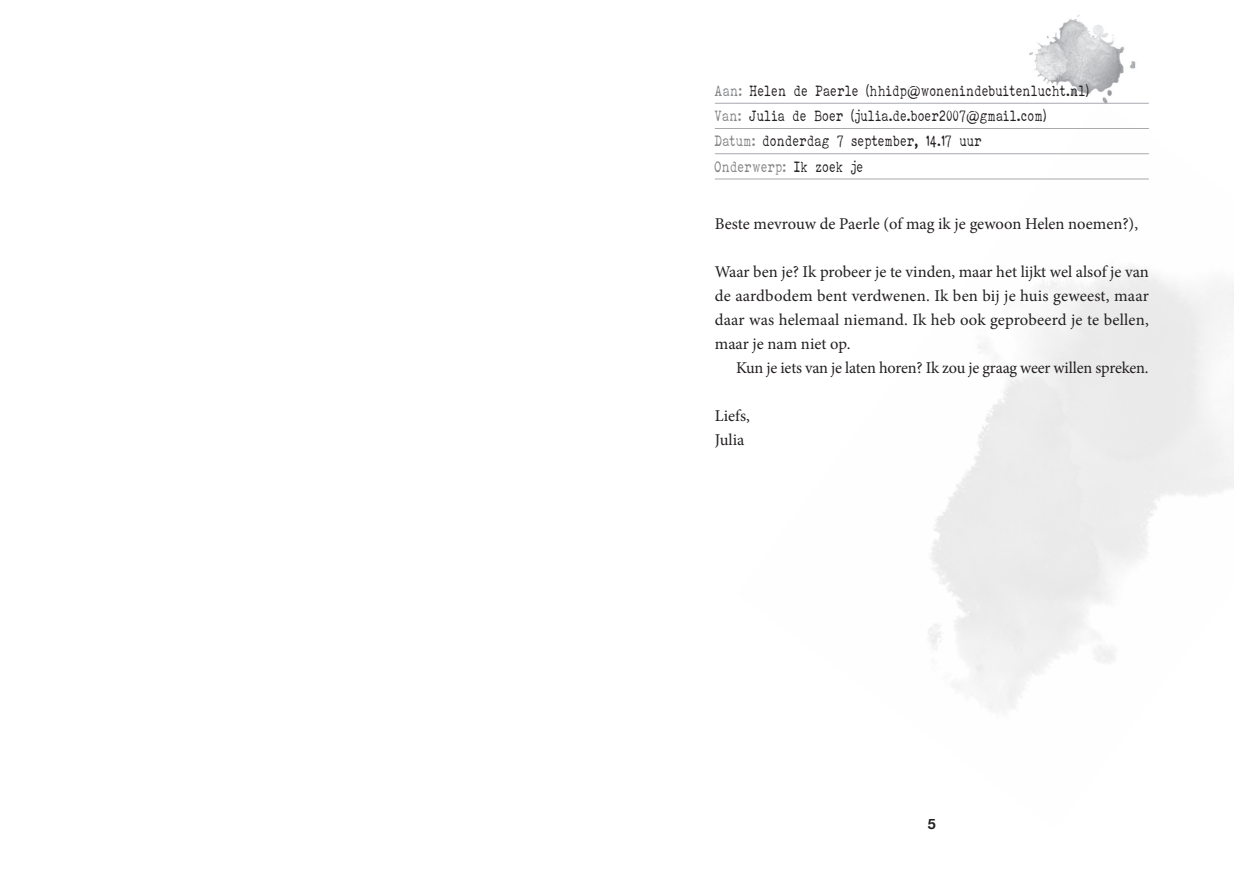
<style>
.page{position:relative;width:1234px;height:893px;background:#fff}
.page>*{position:absolute;margin:0;border:0;box-sizing:border-box;transform-origin:0 0}
.t1{font:16.5px/24px "Minion Pro";letter-spacing:-.005em;color:#231f20;text-align:justify}
.t2{font:15px/25.2px "ELEGANTTYPEWRITER";color:#231f20}
.t3{font:700 14.25px "Helvetica Neue";color:#231f20}
.s1{color:#808285}
</style>
<div class="page">
<img style="left:715px;top:15px;width:421px;height:88px">
<hr style="left:714px;top:103px;width:434px;height:1px;background:#a8a9ad">
<hr style="left:714px;top:128px;width:434px;height:1px;background:#a8a9ad">
<hr style="left:714px;top:153px;width:434px;height:1px;background:#a8a9ad">
<hr style="left:714px;top:179px;width:434px;height:1px;background:#a8a9ad">
<p class="t2" style="left:714px;top:78px;width:376px"><span class="s1">Aan:</span> Helen de Paerle (hhidp@wonenindebuitenlucht.nl)<br><span class="s1">Van:</span> Julia de Boer (julia.de.boer2007@gmail.com)<br><span class="s1">Datum:</span> donderdag 7 september, 14.17 uur<br><span class="s1">Onderwerp:</span> Ik zoek je</p>
<p class="t1" style="left:714px;top:212px;width:424px">Beste mevrouw de Paerle (of mag ik je gewoon Helen noemen?),</p>
<p class="t1" style="left:714px;top:260px;width:435px">Waar ben je? Ik probeer je te vinden, maar het lijkt wel alsof je van de aardbodem bent verdwenen. Ik ben bij je huis geweest, maar daar was helemaal niemand. Ik heb ook geprobeerd je te bellen, maar je nam niet op.</p>
<p class="t1" style="left:736px;top:356px;width:414px">Kun je iets van je laten horen? Ik zou je graag weer willen spreken.</p>
<p class="t1" style="left:714px;top:404px;width:37px">Liefs,<br>Julia</p>
<p class="t3" style="left:927px;top:813px;width:9px">5</p>
</div>
